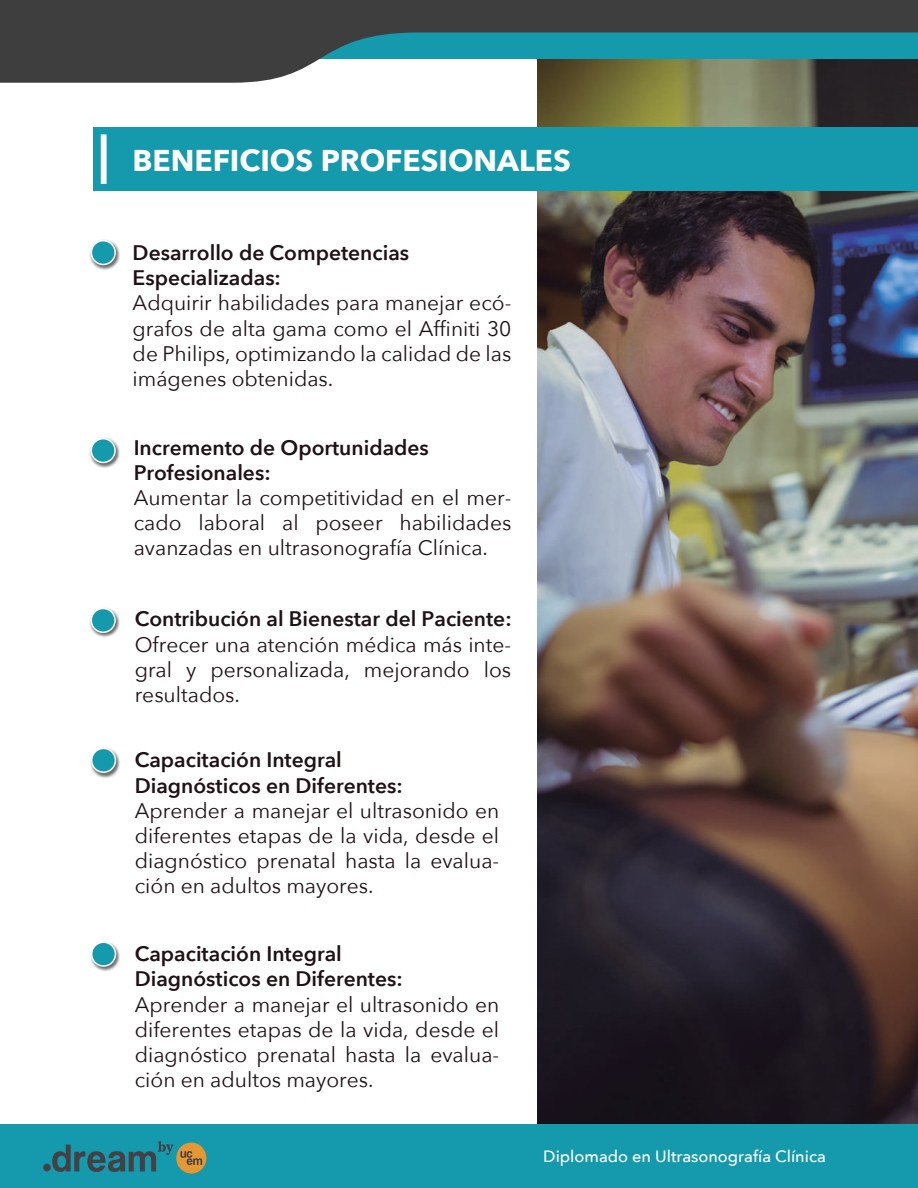
<style>
.page{position:relative;width:918px;height:1188px;background:#fff}
.page>*{position:absolute;margin:0;border:0;box-sizing:border-box;transform-origin:0 0}
.t1{font:700 30px "Avenir Next";color:#fff}
.t2{font:21px/25.2px "Avenir Next";color:#1f1114;text-align:justify}
.t3{font:600 21px/25.2px "Avenir Next";color:#1f1114}
.t4{font:500 16.35px "Avenir Next";color:#fff}
</style>
<div class="page">
<img style="left:537px;top:83px;width:381px;height:1041px">
<svg style="left:0;top:0;width:918px;height:83px;background:#486263"></svg>
<div style="left:0;top:1124px;width:918px;height:64px;background:#1499ad"></div>
<div style="left:43px;top:1164px;width:8px;height:7px;background:#444044;border-radius:50%"></div>
<div style="left:176px;top:1143px;width:30px;height:31px;background:#e49733;border-radius:50%"></div>
<svg style="left:180px;top:1151px;width:22px;height:14px"></svg>
<svg style="left:52px;top:1141px;width:121px;height:31px"></svg>
<div style="left:93px;top:127px;width:825px;height:64px;background:#1499ad"></div>
<div style="left:101px;top:134px;width:6px;height:50px;background:#fff"></div>
<img style="left:89px;top:240px;width:31px;height:30px">
<div style="left:91px;top:241px;width:24px;height:23px;background:#1499ad;border-radius:50%"></div>
<div style="left:91px;top:240px;width:25px;height:25px;border:2px solid #fff;border-radius:50%"></div>
<img style="left:89px;top:438px;width:31px;height:30px">
<div style="left:91px;top:439px;width:24px;height:23px;background:#1499ad;border-radius:50%"></div>
<div style="left:91px;top:438px;width:25px;height:25px;border:2px solid #fff;border-radius:50%"></div>
<img style="left:89px;top:608px;width:31px;height:29px">
<div style="left:91px;top:608px;width:24px;height:24px;background:#1499ad;border-radius:50%"></div>
<div style="left:91px;top:608px;width:25px;height:25px;border:2px solid #fff;border-radius:50%"></div>
<img style="left:90px;top:748px;width:30px;height:30px">
<div style="left:92px;top:748px;width:23px;height:24px;background:#1499ad;border-radius:50%"></div>
<div style="left:91px;top:748px;width:25px;height:25px;border:2px solid #fff;border-radius:50%"></div>
<img style="left:90px;top:942px;width:30px;height:29px">
<div style="left:92px;top:942px;width:23px;height:24px;background:#1499ad;border-radius:50%"></div>
<div style="left:91px;top:941px;width:25px;height:26px;border:2px solid #fff;border-radius:50%"></div>
<h1 class="t1" style="left:133px;top:135px;width:440px">BENEFICIOS PROFESIONALES</h1>
<p class="t3" style="left:133px;top:240px;width:278px">Desarrollo de Competencias<br>Especializadas:</p>
<p class="t2" style="left:133px;top:290px;width:380px">Adquirir habilidades para manejar ecó&shy;grafos de alta gama como el Affiniti 30 de Philips, optimizando la calidad de las imágenes obtenidas.</p>
<p class="t3" style="left:134px;top:434px;width:297px">Incremento de Oportunidades<br>Profesionales:</p>
<p class="t2" style="left:134px;top:484px;width:379px">Aumentar la competitividad en el mer&shy;cado laboral al poseer habilidades avanzadas en ultrasonografía Clínica.</p>
<p class="t3" style="left:135px;top:606px;width:378px">Contribución al Bienestar del Paciente:</p>
<p class="t2" style="left:135px;top:631px;width:378px">Ofrecer una atención médica más inte&shy;gral y personalizada, mejorando los resultados.</p>
<p class="t3" style="left:135px;top:747px;width:270px">Capacitación Integral<br>Diagnósticos en Diferentes:</p>
<p class="t2" style="left:135px;top:797px;width:366px">Aprender a manejar el ultrasonido en diferentes etapas de la vida, desde el diagnóstico prenatal hasta la evalua&shy;ción en adultos mayores.</p>
<p class="t3" style="left:135px;top:941px;width:270px">Capacitación Integral<br>Diagnósticos en Diferentes:</p>
<p class="t2" style="left:135px;top:991px;width:366px">Aprender a manejar el ultrasonido en diferentes etapas de la vida, desde el diagnóstico prenatal hasta la evalua&shy;ción en adultos mayores.</p>
<p class="t4" style="left:543px;top:1142px;width:284px">Diplomado en Ultrasonografía Clínica</p>
</div>
